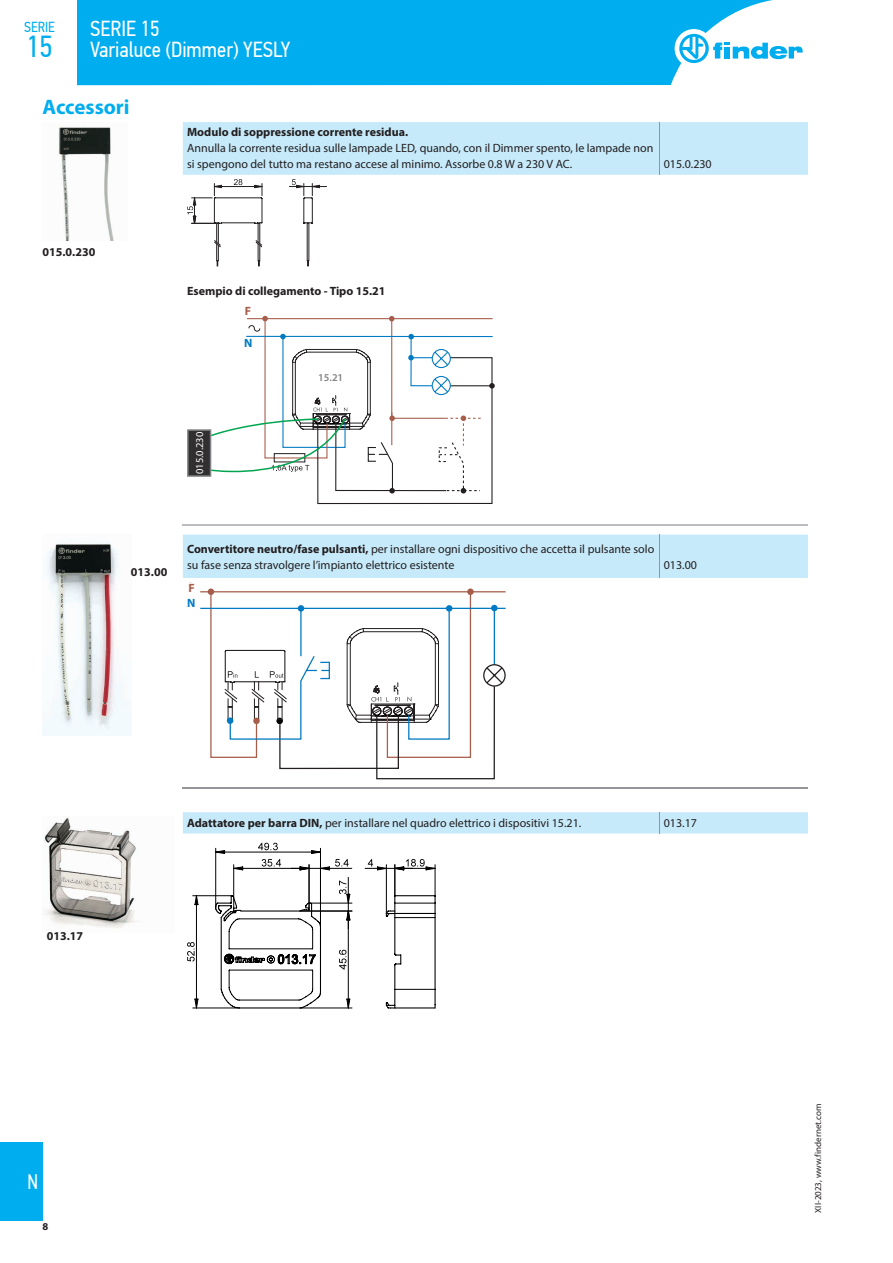
<style>
.page{position:relative;width:893px;height:1263px;background:#fff}
.page>*{position:absolute;margin:0;border:0;box-sizing:border-box;transform-origin:0 0}
.t1{font:30.3px "PF Din Text Cond Pro";color:#00aeef}
.t2{font:21.75px/21px "PF Din Text Cond Pro";color:#fff}
.t3{font:700 21px "Myriad Pro";color:#00aeef}
.t4{font:21px "PF Din Text Cond Pro";color:#fff;scale:.9 1}
.t5{font:14.55px "PF Din Text Cond Pro";color:#00aeef}
.t6{font:12px/16.2px "Myriad Pro";color:#231f20}
.t7{font:700 12px "Myriad Pro";color:#231f20}
.t8{font:700 12px "Myriad Pro";color:#a65d4a}
.t9{font:700 12px "Myriad Pro";color:#007ac2}
.t10{font:10.5px "Myriad Pro";color:#fff}
.t11{font:600 10.5px "Myriad Pro";color:#808285}
.t12{font:700 10.5px "Myriad Pro";color:#231f20}
.t13{font:9px "Myriad Pro";color:#231f20}
.s1{font-weight:700}
</style>
<div class="page">
<div style="left:77px;top:0;width:696px;height:85px;background:#00aeef"></div>
<div style="left:675px;top:29px;width:38px;height:39px;background:#fff;border-radius:50%"></div>
<svg style="left:679px;top:34px;width:124px;height:29px"></svg>
<div style="left:0;top:1142px;width:43px;height:78px;background:#00aeef"></div>
<hr style="left:183px;top:525px;width:476px;height:1px;background:#bcbdc0">
<hr style="left:659px;top:525px;width:149px;height:1px;background:#bcbdc0">
<img style="left:58px;top:127px;width:56px;height:113px">
<svg style="left:183px;top:122px;width:625px;height:144px"></svg>
<svg style="left:187px;top:316px;width:308px;height:188px"></svg>
<img style="left:43px;top:542px;width:89px;height:194px">
<hr style="left:183px;top:787px;width:476px;height:1px;background:#939598">
<hr style="left:659px;top:787px;width:149px;height:1px;background:#939598">
<svg style="left:183px;top:535px;width:625px;height:244px"></svg>
<div style="left:188px;top:583px;width:8px;height:12px;background:#fff"></div>
<div style="left:187px;top:598px;width:10px;height:12px;background:#fff"></div>
<img style="left:44px;top:817px;width:92px;height:111px">
<div style="left:183px;top:812px;width:625px;height:21px;background:#c6eafa"></div>
<svg style="left:214px;top:894px;width:108px;height:114px"></svg>
<svg style="left:385px;top:895px;width:51px;height:113px"></svg>
<hr style="left:395px;top:913px;width:40px;height:1px;background:#000001">
<hr style="left:320px;top:848px;width:1px;height:79px;background:#000001">
<hr style="left:215px;top:848px;width:1px;height:59px;background:#000001">
<svg style="left:258px;top:843px;width:20px;height:7px"></svg>
<svg style="left:215px;top:850px;width:10px;height:4px"></svg>
<hr style="left:216px;top:852px;width:104px;height:1px;background:#000001">
<hr style="left:193px;top:895px;width:39px;height:1px;background:#000001">
<hr style="left:193px;top:1008px;width:46px;height:1px;background:#000001">
<svg style="left:187px;top:942px;width:8px;height:19px"></svg>
<svg style="left:195px;top:895px;width:3px;height:10px"></svg>
<svg style="left:195px;top:999px;width:3px;height:9px"></svg>
<hr style="left:196px;top:896px;width:1px;height:112px;background:#000001">
<hr style="left:435px;top:865px;width:1px;height:31px;background:#000001">
<hr style="left:395px;top:865px;width:1px;height:31px;background:#000001">
<hr style="left:386px;top:865px;width:1px;height:48px;background:#000001">
<svg style="left:395px;top:859px;width:40px;height:11px"></svg>
<svg style="left:368px;top:859px;width:19px;height:11px"></svg>
<hr style="left:365px;top:868px;width:48px;height:1px;background:#000001">
<hr style="left:291px;top:868px;width:61px;height:1px;background:#000001">
<hr style="left:309px;top:865px;width:1px;height:43px;background:#000001">
<hr style="left:233px;top:865px;width:1px;height:43px;background:#000001">
<svg style="left:262px;top:859px;width:19px;height:7px"></svg>
<svg style="left:300px;top:850px;width:49px;height:20px"></svg>
<svg style="left:233px;top:867px;width:10px;height:3px"></svg>
<hr style="left:234px;top:868px;width:75px;height:1px;background:#000001">
<hr style="left:300px;top:1008px;width:52px;height:1px;background:#000001">
<svg style="left:339px;top:950px;width:7px;height:19px"></svg>
<svg style="left:347px;top:999px;width:3px;height:9px"></svg>
<hr style="left:348px;top:911px;width:1px;height:97px;background:#000001">
<hr style="left:310px;top:903px;width:42px;height:1px;background:#000001">
<hr style="left:300px;top:911px;width:52px;height:1px;background:#000001">
<svg style="left:339px;top:880px;width:11px;height:23px"></svg>
<svg style="left:347px;top:911px;width:3px;height:9px"></svg>
<hr style="left:348px;top:877px;width:1px;height:52px;background:#000001">
<p class="t5" style="left:24px;top:19px;width:32px">SERIE</p>
<h1 class="t1" style="left:26px;top:28px;width:28px">15</h1>
<h2 class="t2" style="left:90px;top:18px;width:202px">SERIE 15<br>Varialuce (Dimmer) YESLY</h2>
<h3 class="t3" style="left:43px;top:93px;width:89px">Accessori</h3>
<p class="t7" style="left:187px;top:124px;width:223px">Modulo di soppressione corrente residua.</p>
<p class="t6" style="left:187px;top:140px;width:468px">Annulla la corrente residua sulle lampade LED, quando, con il Dimmer spento, le lampade non si spengono del tutto ma restano accese al minimo. Assorbe 0.8 W a 230 V AC.</p>
<p class="t6" style="left:664px;top:156px;width:50px">015.0.230</p>
<p class="t7" style="left:43px;top:245px;width:54px">015.0.230</p>
<p class="t7" style="left:187px;top:283px;width:200px">Esempio di collegamento - Tipo 15.21</p>
<p class="t10" style="left:193px;top:474px;width:44px;rotate:-90deg">015.0.230</p>
<p class="t8" style="left:245px;top:303px;width:8px">F</p>
<p class="t9" style="left:244px;top:335px;width:10px">N</p>
<p class="t11" style="left:318px;top:371px;width:26px">15.21</p>
<p class="t7" style="left:131px;top:564px;width:38px">013.00</p>
<p class="t6" style="left:187px;top:541px;width:469px"><span class="s1">Convertitore neutro/fase pulsanti,</span> per installare ogni dispositivo che accetta il pulsante solo su fase senza stravolgere l’impianto elettrico esistente</p>
<p class="t8" style="left:188px;top:580px;width:8px">F</p>
<p class="t9" style="left:187px;top:595px;width:10px">N</p>
<p class="t6" style="left:664px;top:557px;width:35px">013.00</p>
<p class="t7" style="left:47px;top:928px;width:38px">013.17</p>
<p class="t6" style="left:187px;top:815px;width:396px"><span class="s1">Adattatore per barra DIN,</span> per installare nel quadro elettrico i dispositivi 15.21.</p>
<p class="t6" style="left:664px;top:815px;width:35px">013.17</p>
<h3 class="t4" style="left:28px;top:1169px;width:13px">N</h3>
<p class="t12" style="left:43px;top:1219px;width:7px">8</p>
<p class="t13" style="left:812px;top:1213px;width:111px;rotate:-90deg">XII-2023, www.findernet.com</p>
</div>
